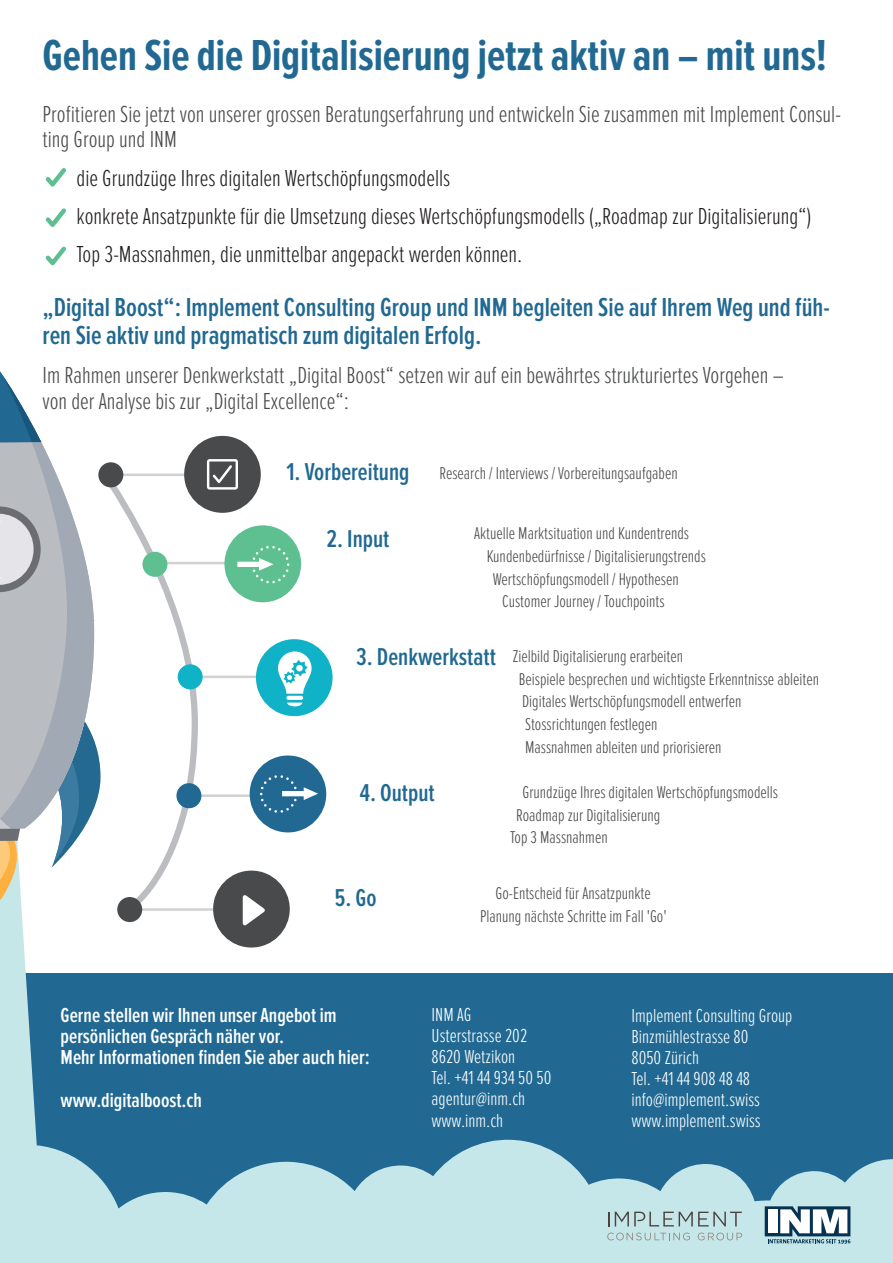
<style>
.page{position:relative;width:893px;height:1263px;background:#fff}
.page>*{position:absolute;margin:0;border:0;box-sizing:border-box;transform-origin:0 0}
.t1{font:700 45px "Proxima Nova Ex Cn";color:#216992}
.t2{font:600 27px/28.5px "Proxima Nova Ex Cn";color:#216992}
.t3{font:600 25.35px "Proxima Nova Ex Cn";color:#216992}
.t4{font:300 24px/25.5px "Proxima Nova Ex Cn";color:#494a4b}
.t5{font:300 24px/38.2px "Proxima Nova Ex Cn";color:#231f20}
.t6{font:600 21px/21px "Proxima Nova Ex Cn";color:#fff}
.t7{font:300 19.5px/21.1px "Proxima Nova Ex Cn";color:#fff}
.t8{font:300 17.7px/22.8px "Proxima Nova Ex Cn";color:#494a4b;text-align:center}
.s1{font-weight:600;font-size:25.35px;color:#216992}
</style>
<div class="page">
<div style="left:0;top:974px;width:893px;height:289px;background:#216992"></div>
<svg style="left:0;top:1139px;width:893px;height:124px;fill:#c5e7ea"></svg>
<svg style="left:45px;top:168px;width:21px;height:19px"></svg>
<svg style="left:45px;top:208px;width:21px;height:19px"></svg>
<svg style="left:45px;top:246px;width:21px;height:20px"></svg>
<svg style="left:765px;top:1206px;width:85px;height:38px;background:#99afbb"></svg>
<svg style="left:101px;top:464px;width:100px;height:456px"></svg>
<hr style="left:113px;top:474px;width:146px;height:2px;background:#d1d2d4">
<div style="left:98px;top:462px;width:25px;height:25px;background:#494a4b;border-radius:50%"></div>
<div style="left:184px;top:436px;width:77px;height:77px;background:#494a4b;border-radius:50%"></div>
<hr style="left:161px;top:562px;width:79px;height:2px;background:#d1d2d4">
<div style="left:224px;top:525px;width:77px;height:77px;background:#5ec090;border-radius:50%"></div>
<div style="left:142px;top:552px;width:25px;height:25px;background:#5ec090;border-radius:50%"></div>
<hr style="left:189px;top:676px;width:94px;height:2px;background:#d1d2d4">
<div style="left:256px;top:639px;width:77px;height:77px;background:#10b2c7;border-radius:50%"></div>
<div style="left:178px;top:664px;width:25px;height:25px;background:#10b2c7;border-radius:50%"></div>
<hr style="left:189px;top:794px;width:86px;height:3px;background:#d1d2d4">
<div style="left:250px;top:755px;width:76px;height:77px;background:#216992;border-radius:50%"></div>
<div style="left:176px;top:783px;width:25px;height:25px;background:#216992;border-radius:50%"></div>
<hr style="left:129px;top:908px;width:146px;height:3px;background:#d1d2d4">
<div style="left:117px;top:897px;width:25px;height:25px;background:#494a4b;border-radius:50%"></div>
<div style="left:213px;top:870px;width:77px;height:77px;background:#494a4b;border-radius:50%"></div>
<svg style="left:207px;top:459px;width:31px;height:31px"></svg>
<svg style="left:237px;top:546px;width:52px;height:37px"></svg>
<svg style="left:260px;top:775px;width:58px;height:38px"></svg>
<svg style="left:278px;top:651px;width:34px;height:55px"></svg>
<svg style="left:243px;top:895px;width:22px;height:30px"></svg>
<svg style="left:0;top:371px;width:101px;height:786px"></svg>
<svg style="left:608px;top:1211px;width:1px;height:15px"></svg>
<svg style="left:615px;top:1211px;width:127px;height:15px;background:#aac2c4"></svg>
<svg style="left:607px;top:1232px;width:83px;height:8px"></svg>
<svg style="left:698px;top:1232px;width:44px;height:8px"></svg>
<h1 class="t1" style="left:43px;top:30px;width:786px">Gehen Sie die Digitalisierung jetzt aktiv an – mit uns!</h1>
<h3 class="t4" style="left:43px;top:102px;width:800px">Profitieren Sie jetzt von unserer grossen Beratungserfahrung und entwickeln Sie zusammen mit Implement Consul&shy;ting Group und INM</h3>
<h3 class="t5" style="left:77px;top:159px;width:736px">die Grundzüge Ihres digitalen Wertschöpfungsmodells<br>konkrete Ansatzpunkte für die Umsetzung dieses Wertschöpfungsmodells („Roadmap zur Digitalisierung“)<br>Top 3-Massnahmen, die unmittelbar angepackt werden können.</h3>
<h2 class="t2" style="left:43px;top:294px;width:789px">„Digital Boost“: Implement Consulting Group und INM begleiten Sie auf Ihrem Weg und füh&shy;ren Sie aktiv und pragmatisch zum digitalen Erfolg.</h2>
<h3 class="t4" style="left:43px;top:364px;width:743px">Im Rahmen unserer Denkwerkstatt „Digital Boost“ setzen wir auf ein bewährtes strukturiertes Vorgehen – von der Analyse bis zur „Digital Excellence“:</h3>
<p class="t8" style="left:286px;top:462px;width:393px"><span class="s1">1. Vorbereitung</span> Research / Interviews / Vorbereitungsaufgaben</p>
<h3 class="t3" style="left:326px;top:525px;width:64px">2. Input</h3>
<p class="t8" style="left:474px;top:522px;width:216px">Aktuelle Marktsituation und Kundentrends</p>
<p class="t8" style="left:487px;top:545px;width:221px">Kundenbedürfnisse / Digitalisierungstrends</p>
<p class="t8" style="left:493px;top:568px;width:187px">Wertschöpfungsmodell / Hypothesen</p>
<p class="t8" style="left:502px;top:591px;width:164px">Customer Journey / Touchpoints</p>
<h3 class="t3" style="left:356px;top:642px;width:141px">3. Denkwerkstatt</h3>
<h3 class="t3" style="left:360px;top:778px;width:76px">4. Output</h3>
<p class="t8" style="left:513px;top:645px;width:172px">Zielbild Digitalisierung erarbeiten</p>
<p class="t8" style="left:519px;top:668px;width:302px">Beispiele besprechen und wichtigste Erkenntnisse ableiten</p>
<p class="t8" style="left:522px;top:691px;width:221px">Digitales Wertschöpfungsmodell entwerfen</p>
<p class="t8" style="left:525px;top:713px;width:134px">Stossrichtungen festlegen</p>
<p class="t8" style="left:525px;top:736px;width:198px">Massnahmen ableiten und priorisieren</p>
<p class="t8" style="left:522px;top:781px;width:257px">Grundzüge Ihres digitalen Wertschöpfungsmodells</p>
<p class="t8" style="left:516px;top:804px;width:145px">Roadmap zur Digitalisierung</p>
<p class="t8" style="left:510px;top:827px;width:99px">Top 3 Massnahmen</p>
<h3 class="t3" style="left:335px;top:883px;width:43px">5. Go</h3>
<p class="t6" style="left:61px;top:1006px;width:311px">Gerne stellen wir Ihnen unser Angebot im persönlichen Gespräch näher vor.<br>Mehr Informationen finden Sie aber auch hier:</p>
<p class="t6" style="left:61px;top:1090px;width:143px">www.digitalboost.ch</p>
<p class="t8" style="left:480px;top:882px;width:188px">Go-Entscheid für Ansatzpunkte<br>Planung nächste Schritte im Fall 'Go'</p>
<p class="t7" style="left:432px;top:1004px;width:121px">INM AG<br>Usterstrasse 202<br>8620 Wetzikon<br>Tel. +41 44 934 50 50 agentur@inm.ch www.inm.ch</p>
<p class="t7" style="left:631px;top:1005px;width:162px">Implement Consulting Group<br>Binzmühlestrasse 80<br>8050 Zürich<br>Tel. +41 44 908 48 48 info@implement.swiss www.implement.swiss</p>
</div>
